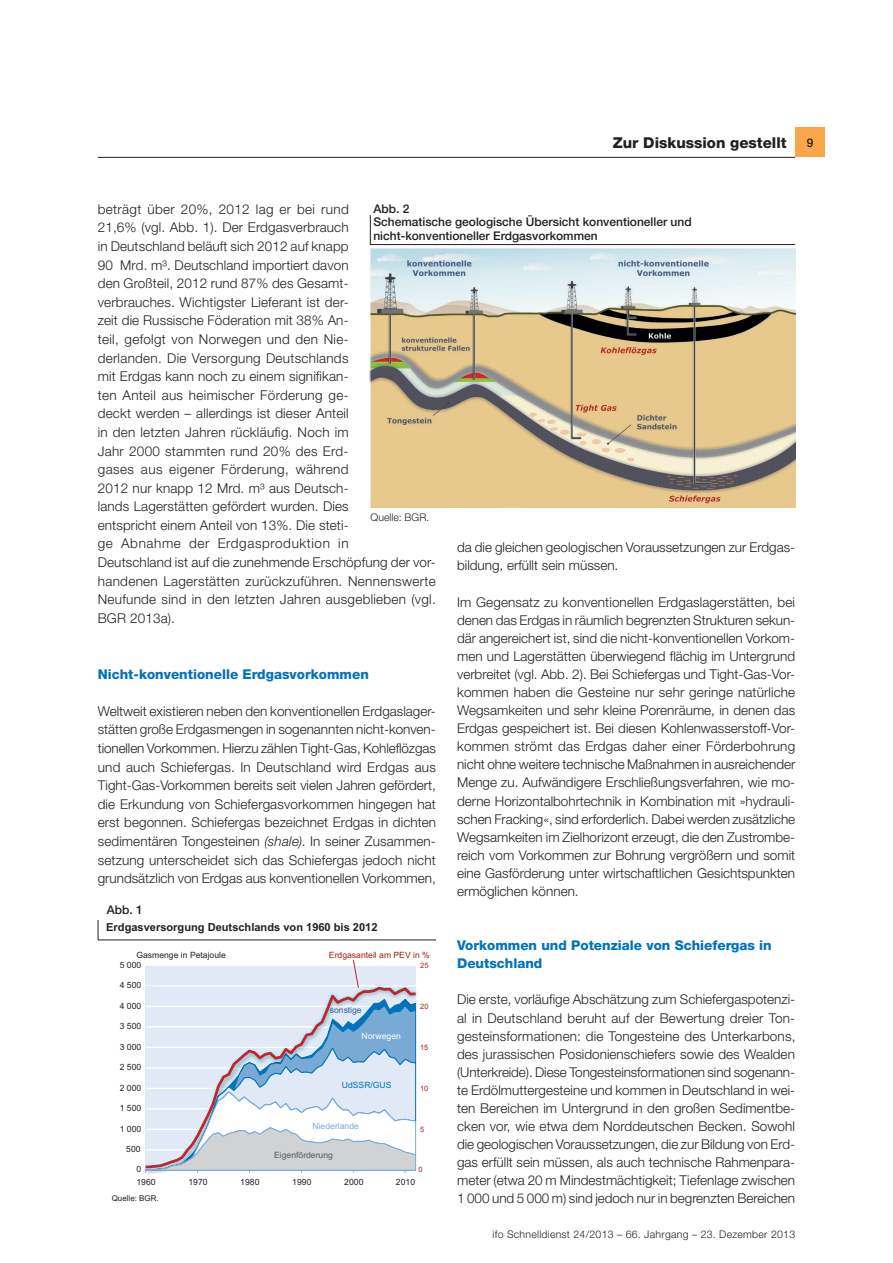
<style>
.page{position:relative;width:893px;height:1263px;background:#fff}
.page>*{position:absolute;margin:0;border:0;box-sizing:border-box;transform-origin:0 0}
.t1{font:800 15px "Helvetica Neue LT Std";color:#231f20}
.Fliesstext{font:300 13.5px/18.6px "Helvetica Neue LT Std";letter-spacing:.01em;color:#231f20}
.Überschrift_9_pt{font:800 13.5px/18.1px "Helvetica Neue LT Std";color:#0073bc}
.fett_8pt{font:500 12px/13.5px "Helvetica Neue LT Std";color:#231f20}
.t2{font:700 11.1px "Arial";color:#231f20}
.Literatur{font:300 10.5px "Helvetica Neue LT Std";letter-spacing:.025em;color:#231f20}
.Literatur-2{font:300 10.5px "Helvetica Neue LT Std";color:#231f20}
.t3{font:8.55px "Arial";letter-spacing:.005em;color:#231f20}
.t4{font:8.55px "Arial";color:#a0211b}
.t5{font:8.55px "Arial";color:#57585a}
.t6{font:8.55px "Arial";color:#79aad4}
.t7{font:8.55px "Arial";letter-spacing:-.005em;color:#0073bc}
.t8{font:8.55px "Arial";letter-spacing:-.005em;color:#2a5fa4}
.t9{font:8.55px "Arial";color:#fff}
.t10{font:7.95px "Arial";color:#231f20}
.t11{font:7.35px "Arial";letter-spacing:.005em;color:#a0211b}
.s1{font-style:italic}
</style>
<div class="page">
<hr style="left:98px;top:157px;width:697px;height:1px;background:#231f20">
<div style="left:795px;top:128px;width:30px;height:29px;background:#f9a64a"></div>
<svg style="left:98px;top:920px;width:1px;height:20px"></svg>
<hr style="left:98px;top:940px;width:338px;height:1px;background:#231f20">
<svg style="left:145px;top:959px;width:273px;height:215px"></svg>
<img style="left:370px;top:248px;width:425px;height:260px">
<svg style="left:370px;top:215px;width:426px;height:30px"></svg>
<p class="t1" style="left:613px;top:133px;width:175px">Zur Diskussion gestellt</p>
<p class="fett_8pt" style="left:807px;top:136px;width:8px">9</p>
<p class="Fliesstext" style="left:98px;top:199px;width:340px">beträgt über 20%, 2012 lag er bei rund<br>21,6% (vgl. Abb. 1). Der Erdgasverbrauch<br>in Deutschland beläuft sich 2012 auf knapp<br>90 Mrd. m³. Deutschland importiert davon<br>den Großteil, 2012 rund 87% des Gesamt-<br>verbrauches. Wichtigster Lieferant ist der-<br>zeit die Russische Föderation mit 38% An-<br>teil, gefolgt von Norwegen und den Nie-<br>derlanden. Die Versorgung Deutschlands<br>mit Erdgas kann noch zu einem signifikan-<br>ten Anteil aus heimischer Förderung ge-<br>deckt werden – allerdings ist dieser Anteil<br>in den letzten Jahren rückläufig. Noch im<br>Jahr 2000 stammten rund 20% des Erd-<br>gases aus eigener Förderung, während<br>2012 nur knapp 12 Mrd. m³ aus Deutsch-<br>lands Lagerstätten gefördert wurden. Dies<br>entspricht einem Anteil von 13%. Die steti-<br>ge Abnahme der Erdgasproduktion in<br>Deutschland ist auf die zunehmende Erschöpfung der vor&shy;handenen Lagerstätten zurückzuführen. Nennenswerte Neufunde sind in den letzten Jahren ausgeblieben (vgl.<br>BGR 2013a).</p>
<p class="fett_8pt" style="left:373px;top:202px;width:38px">Abb. 2</p>
<p class="fett_8pt" style="left:373px;top:215px;width:320px">Schematische geologische Übersicht konventioneller und nicht-konventioneller Erdgasvorkommen</p>
<p class="Literatur-2" style="left:371px;top:511px;width:60px">Quelle: BGR.</p>
<p class="Fliesstext" style="left:457px;top:538px;width:340px;line-height:18.1px">da die gleichen geologischen Voraussetzungen zur Erdgas&shy;bildung, erfüllt sein müssen.</p>
<p class="Fliesstext" style="left:457px;top:592px;width:340px;line-height:18.1px;text-align:justify">Im Gegensatz zu konventionellen Erdgaslagerstätten, bei denen das Erdgas in räumlich begrenzten Strukturen sekun&shy;där angereichert ist, sind die nicht-konventionellen Vorkom&shy;men und Lagerstätten überwiegend flächig im Untergrund verbreitet (vgl. Abb. 2). Bei Schiefergas und Tight-Gas-Vor&shy;kommen haben die Gesteine nur sehr geringe natürliche Wegsamkeiten und sehr kleine Porenräume, in denen das Erdgas gespeichert ist. Bei diesen Kohlenwasserstoff-Vor&shy;kommen strömt das Erdgas daher einer Förderbohrung nicht ohne weitere technische Maßnahmen in ausreichender Menge zu. Aufwändigere Erschließungsverfahren, wie mo&shy;derne Horizontalbohrtechnik in Kombination mit »hydrauli&shy;schen Fracking«, sind erforderlich. Dabei werden zusätzliche Wegsamkeiten im Zielhorizont erzeugt, die den Zustrombe&shy;reich vom Vorkommen zur Bohrung vergrößern und somit eine Gasförderung unter wirtschaftlichen Gesichtspunkten ermöglichen können.</p>
<p class="Überschrift_9_pt" style="left:98px;top:665px;width:273px">Nicht-konventionelle Erdgasvorkommen</p>
<p class="Fliesstext" style="left:98px;top:701px;width:340px;text-align:justify">Weltweit existieren neben den konventionellen Erdgaslager&shy;stätten große Erdgasmengen in sogenannten nicht-konven&shy;tionellen Vorkommen. Hierzu zählen Tight-Gas, Kohleflözgas und auch Schiefergas. In Deutschland wird Erdgas aus Tight-Gas-Vorkommen bereits seit vielen Jahren gefördert, die Erkundung von Schiefergasvorkommen hingegen hat erst begonnen. Schiefergas bezeichnet Erdgas in dichten sedimentären Tongesteinen <span class="s1">(shale)</span>. In seiner Zusammen&shy;setzung unterscheidet sich das Schiefergas jedoch nicht grundsätzlich von Erdgas aus konventionellen Vorkommen,</p>
<p class="fett_8pt" style="left:107px;top:902px;width:38px">Abb. 1</p>
<p class="t2" style="left:106px;top:920px;width:273px">Erdgasversorgung Deutschlands von 1960 bis 2012</p>
<p class="t3" style="left:136px;top:949px;width:91px">Gasmenge in Petajoule</p>
<p class="t4" style="left:329px;top:949px;width:102px">Erdgasanteil am PEV in %</p>
<p class="t3" style="left:120px;top:959px;width:23px">5 000</p>
<p class="t3" style="left:120px;top:980px;width:23px">4 500</p>
<p class="t3" style="left:120px;top:1000px;width:23px">4 000</p>
<p class="t3" style="left:120px;top:1021px;width:23px">3 500</p>
<p class="t3" style="left:120px;top:1041px;width:23px">3 000</p>
<p class="t3" style="left:120px;top:1062px;width:23px">2 500</p>
<p class="t3" style="left:120px;top:1082px;width:23px">2 000</p>
<p class="t3" style="left:120px;top:1103px;width:23px">1 500</p>
<p class="t3" style="left:120px;top:1123px;width:23px">1 000</p>
<p class="t3" style="left:126px;top:1144px;width:16px">500</p>
<p class="t3" style="left:136px;top:1163px;width:6px">0</p>
<p class="t8" style="left:330px;top:1004px;width:33px">sonstige</p>
<p class="t9" style="left:362px;top:1030px;width:41px">Norwegen</p>
<p class="t7" style="left:342px;top:1079px;width:51px">UdSSR/GUS</p>
<p class="t6" style="left:312px;top:1120px;width:48px">Niederlande</p>
<p class="t5" style="left:274px;top:1149px;width:60px">Eigenförderung</p>
<p class="t11" style="left:420px;top:960px;width:10px">25</p>
<p class="t11" style="left:420px;top:1001px;width:10px">20</p>
<p class="t11" style="left:420px;top:1042px;width:10px">15</p>
<p class="t11" style="left:420px;top:1083px;width:10px">10</p>
<p class="t11" style="left:420px;top:1124px;width:6px">5</p>
<p class="t11" style="left:419px;top:1165px;width:6px">0</p>
<p class="t3" style="left:136px;top:1177px;width:21px">1960</p>
<p class="t3" style="left:188px;top:1177px;width:21px">1970</p>
<p class="t3" style="left:240px;top:1177px;width:21px">1980</p>
<p class="t3" style="left:292px;top:1177px;width:21px">1990</p>
<p class="t3" style="left:344px;top:1177px;width:21px">2000</p>
<p class="t3" style="left:396px;top:1177px;width:21px">2010</p>
<p class="t10" style="left:112px;top:1193px;width:49px">Quelle: BGR.</p>
<p class="Überschrift_9_pt" style="left:457px;top:936px;width:316px">Vorkommen und Potenziale von Schiefergas in<br>Deutschland</p>
<p class="Fliesstext" style="left:457px;top:990px;width:340px;line-height:18.1px">Die erste, vorläufige Abschätzung zum Schiefergaspotenzi&shy;al in Deutschland beruht auf der Bewertung dreier Ton&shy;gesteinsformationen: die Tongesteine des Unterkarbons, des jurassischen Posidonienschiefers sowie des Wealden (Unterkreide). Diese Tongesteinsformationen sind sogenann&shy;te Erdölmuttergesteine und kommen in Deutschland in wei&shy;ten Bereichen im Untergrund in den großen Sedimentbe&shy;cken vor, wie etwa dem Norddeutschen Becken. Sowohl die geologischen Voraussetzungen, die zur Bildung von Erd&shy;gas erfüllt sein müssen, als auch technische Rahmenpara&shy;meter (etwa 20 m Mindestmächtigkeit; Tiefenlage zwischen 1 000 und 5 000 m) sind jedoch nur in begrenzten Bereichen</p>
<p class="Literatur" style="left:493px;top:1228px;width:304px">ifo Schnelldienst 24/2013 – 66. Jahrgang – 23. Dezember 2013</p>
</div>
